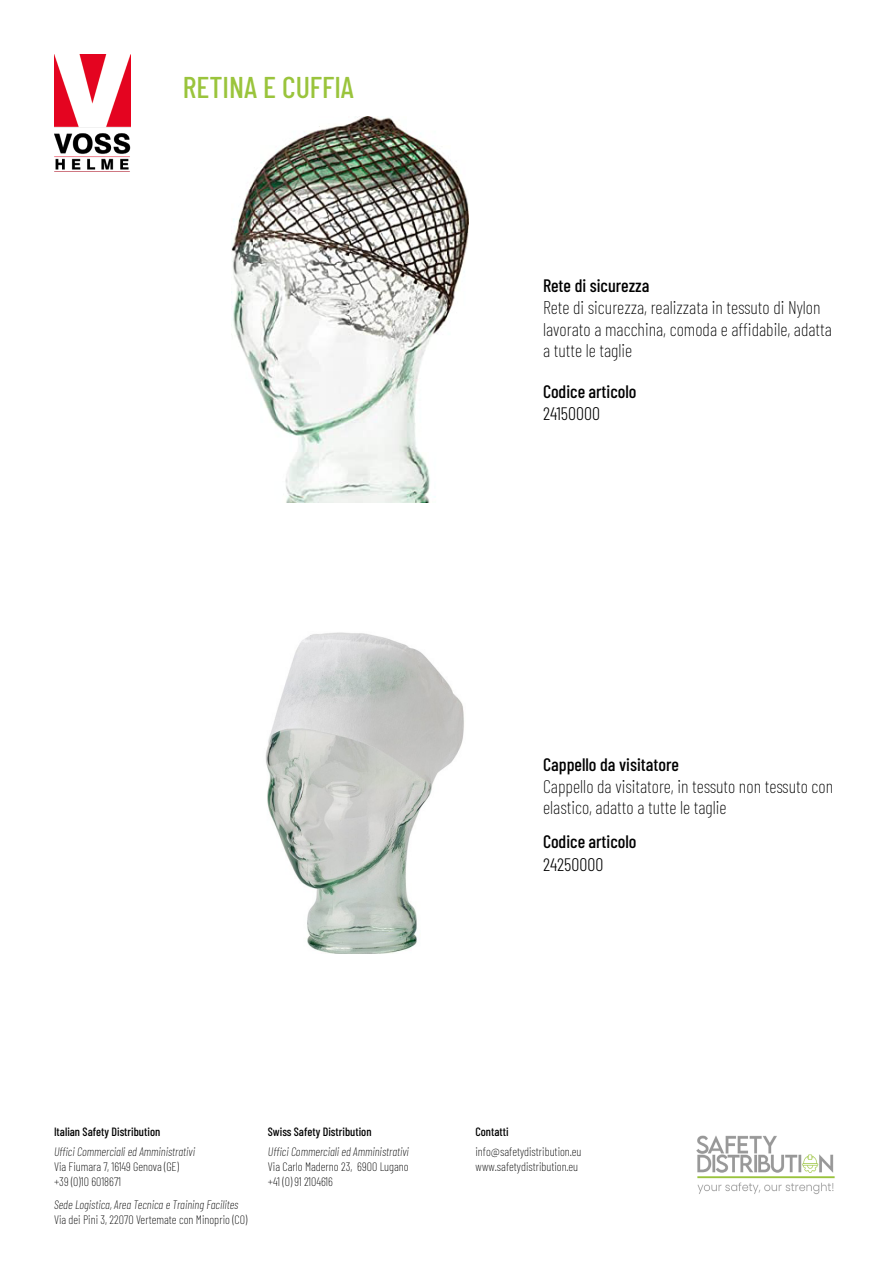
<style>
.page{position:relative;width:893px;height:1263px;background:#fff}
.page>*{position:absolute;margin:0;border:0;box-sizing:border-box;transform-origin:0 0}
.titolo{font:500 30px "Barlow Condensed";color:#9ac43c}
.TESTO{font:200 18px/21.6px "Barlow Condensed";color:#000}
.TESTO-2{font:500 18px "Barlow Condensed";color:#000}
.TESTO-3{font:300 18px "Barlow Condensed";color:#000}
.t1{font:200 12px/15px "Barlow Condensed";color:#000}
.t2{font:italic 200 12px "Barlow Condensed";color:#000}
.t3{font:500 12px "Barlow Condensed";color:#000}
</style>
<div class="page">
<img style="left:54px;top:55px;width:76px;height:115px">
<img style="left:696px;top:1135px;width:139px;height:60px">
<img style="left:265px;top:632px;width:199px;height:321px">
<img style="left:231px;top:116px;width:237px;height:386px">
<p class="titolo" style="left:183px;top:66px;width:173px">RETINA E CUFFIA</p>
<p class="TESTO-2" style="left:543px;top:273px;width:108px">Rete di sicurezza</p>
<p class="TESTO" style="left:543px;top:295px;width:290px">Rete di sicurezza, realizzata in tessuto di Nylon lavorato a macchina, comoda e affidabile, adatta a tutte le taglie</p>
<p class="TESTO-2" style="left:543px;top:378px;width:95px">Codice articolo</p>
<p class="TESTO-3" style="left:543px;top:401px;width:58px">24150000</p>
<p class="TESTO-2" style="left:543px;top:752px;width:137px">Cappello da visitatore</p>
<p class="TESTO" style="left:543px;top:774px;width:292px">Cappello da visitatore, in tessuto non tessuto con elastico, adatto a tutte le taglie</p>
<p class="TESTO-2" style="left:543px;top:829px;width:95px">Codice articolo</p>
<p class="TESTO-3" style="left:543px;top:851px;width:62px">24250000</p>
<p class="t3" style="left:54px;top:1122px;width:108px">Italian Safety Distribution</p>
<p class="t2" style="left:54px;top:1143px;width:143px">Uffici Commerciali ed Amministrativi</p>
<p class="t1" style="left:54px;top:1158px;width:126px">Via Fiumara 7, 16149 Genova (GE) +39 (0)10 6018671</p>
<p class="t2" style="left:54px;top:1195px;width:186px">Sede Logistica, Area Tecnica e Training Facilites</p>
<p class="t1" style="left:54px;top:1211px;width:195px">Via dei Pini 3, 22070 Vertemate con Minoprio (CO)</p>
<p class="t3" style="left:268px;top:1122px;width:105px">Swiss Safety Distribution</p>
<p class="t2" style="left:268px;top:1143px;width:143px">Uffici Commerciali ed Amministrativi</p>
<p class="t1" style="left:268px;top:1158px;width:142px">Via Carlo Maderno 23, 6900 Lugano +41 (0) 91 2104616</p>
<p class="t3" style="left:475px;top:1122px;width:35px">Contatti</p>
<p class="t1" style="left:475px;top:1143px;width:107px">info@safetydistribution.eu www.safetydistribution.eu</p>
</div>
